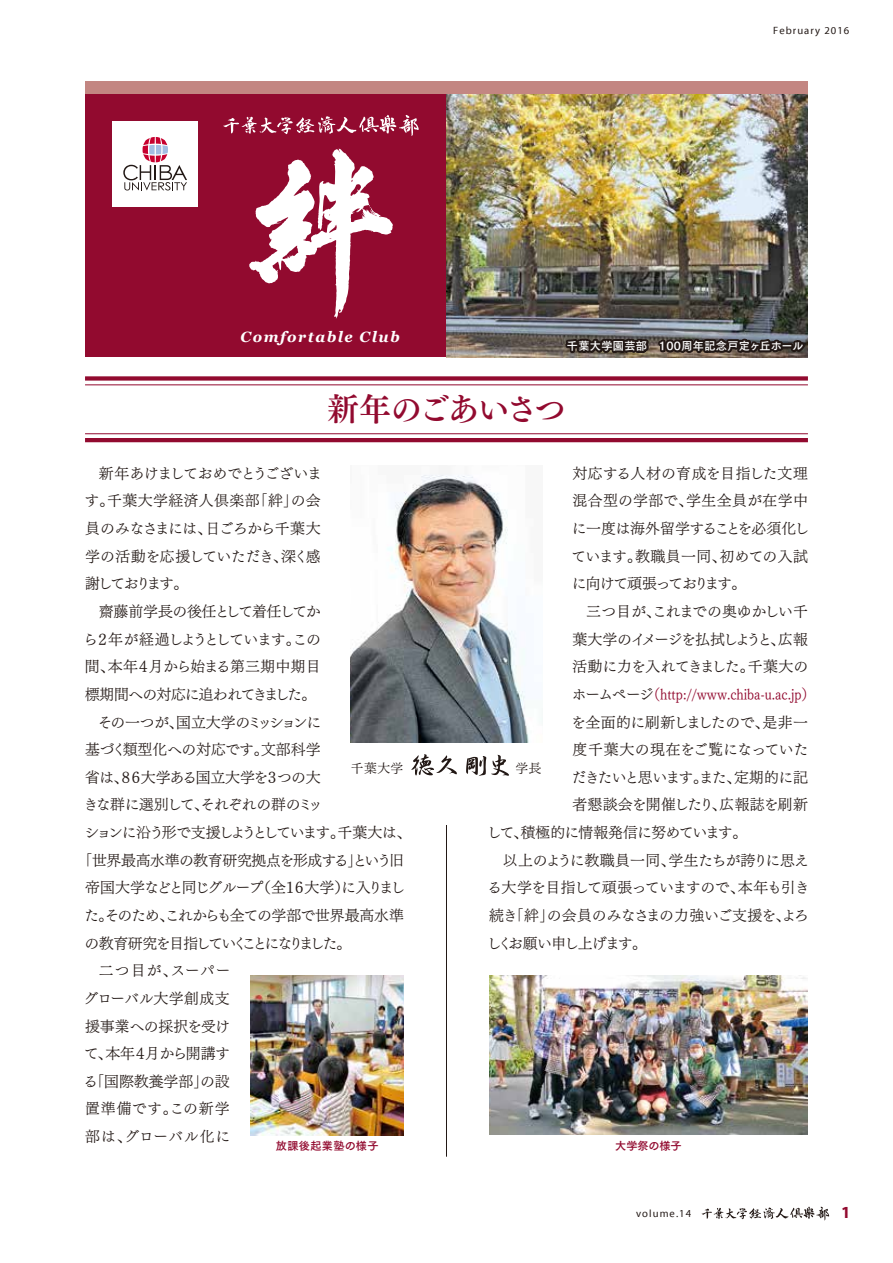
<style>
.page{position:relative;width:893px;height:1263px;background:#fff}
.page>*{position:absolute;margin:0;border:0;box-sizing:border-box;transform-origin:0 0}
.t1{font:31.95px "Tsuku Min Pro B";letter-spacing:-.08em;color:#920a2f}
.t2{font:700 16.95px "Myriad Pro";color:#920a2f}
.t3{font:14.85px/27.6px "Tsuku Min Pro LB";letter-spacing:-.045em;color:#221815;text-align:justify}
.t4{font:14.85px "Tsuku Min Pro LB";letter-spacing:-.02em;color:#221815}
.t5{font:14.85px "Tsuku Min Pro LB";letter-spacing:-.015em;color:#221815}
.t6{font:14.85px "Tsuku Min Pro LB";letter-spacing:-.13em;color:#221815}
.t7{font:14.85px "Tsuku Min Pro LB";letter-spacing:-.005em;color:#221815}
.t8{font:14.85px "Tsuku Min Pro LB";color:#920a2f;scale:.88 1}
.t9{font:14.85px "Tsuku Min Pro LB";letter-spacing:-.105em;color:#221815}
.t10{font:14.85px "Tsuku Min Pro LB";letter-spacing:-.065em;color:#221815}
.t11{font:14.85px "Tsuku Min Pro LB";letter-spacing:-.16em;color:#221815}
.t12{font:14.85px "Tsuku Min Pro LB";letter-spacing:-.085em;color:#221815}
.t13{font:14.85px "Tsuku Min Pro LB";letter-spacing:-.075em;color:#221815}
.t14{font:14.85px "Tsuku Min Pro LB";letter-spacing:-.095em;color:#221815}
.t15{font:14.85px "Tsuku Min Pro LB";letter-spacing:-.025em;color:#221815}
.t16{font:14.85px "Tsuku Min Pro LB";letter-spacing:.005em;color:#221815}
.t17{font:italic 700 14.85px "Georgia";letter-spacing:.1em;color:#fff}
.t18{font:14.85px "Tsuku Min Pro LB";color:#221815}
.t19{font:14.85px "Tsuku Min Pro LB";letter-spacing:.045em;color:#221815}
.t20{font:14.85px "Tsuku Min Pro LB";letter-spacing:.035em;color:#221815}
.t21{font:14.85px "Tsuku Min Pro LB";letter-spacing:.04em;color:#221815}
.t22{font:12.75px "Tsuku Min Pro R";letter-spacing:.04em;color:#221815}
.t23{font:11.1px "Tsuku Go Pro B";letter-spacing:.03em;color:#fff}
.t24{font:11.1px "Tsuku Go Pro B";letter-spacing:.03em;color:#920a2f}
.t25{font:11.1px "Tsuku Go Pro B";letter-spacing:.01em;color:#920a2f}
.t26{font:10.65px "Myriad";letter-spacing:.1em;color:#221815}
.s1{color:#221815}
</style>
<div class="page">
<svg style="left:702px;top:1206px;width:127px;height:14px"></svg>
<div style="left:85px;top:94px;width:723px;height:263px;background:#920a2f"></div>
<img style="left:446px;top:94px;width:362px;height:263px">
<svg style="left:249px;top:149px;width:144px;height:170px"></svg>
<svg style="left:223px;top:115px;width:196px;height:21px"></svg>
<div style="left:113px;top:121px;width:85px;height:85px;background:#fff"></div>
<svg style="left:123px;top:137px;width:64px;height:53px"></svg>
<div style="left:85px;top:81px;width:723px;height:13px;background:#c38682"></div>
<img style="left:563px;top:303px;width:244px;height:55px">
<img style="left:489px;top:976px;width:319px;height:159px">
<img style="left:251px;top:976px;width:153px;height:159px">
<hr style="left:446px;top:825px;width:1px;height:332px;background:#221815">
<hr style="left:85px;top:433px;width:723px;height:1px;background:#920a2f">
<hr style="left:85px;top:438px;width:723px;height:4px;background:#920a2f">
<hr style="left:85px;top:385px;width:723px;height:1px;background:#920a2f">
<div style="left:85px;top:376px;width:723px;height:5px;background:#920a2f"></div>
<img style="left:351px;top:473px;width:191px;height:269px">
<svg style="left:466px;top:755px;width:43px;height:21px"></svg>
<svg style="left:411px;top:754px;width:46px;height:22px"></svg>
<p class="t17" style="left:241px;top:326px;width:161px">Comfortable Club</p>
<p class="t26" style="left:773px;top:25px;width:78px">February 2016</p>
<p class="t23" style="left:567px;top:336px;width:238px">千葉大学園芸部　100周年記念戸定ヶ丘ホール</p>
<h1 class="t1" style="left:327px;top:384px;width:240px">新年のごあいさつ</h1>
<p class="t3" style="left:85px;top:457px;width:239px;text-indent:14px">新年あけましておめでとうございます。千葉大学経済人倶楽部「絆」の会員のみなさまには、日ごろから千葉大学の活動を応援していただき、深く感謝しております。</p>
<p class="t15" style="left:99px;top:598px;width:223px">齋藤前学長の後任として着任してか</p>
<p class="t12" style="left:83px;top:626px;width:239px">ら２年が経過しようとしています。この</p>
<p class="t3" style="left:85px;top:651px;width:237px">間、本年４月から始まる第三期中期目</p>
<p class="t3" style="left:85px;top:678px;width:233px">標期間への対応に追われてきました。</p>
<p class="t10" style="left:97px;top:708px;width:225px">その一つが、国立大学のミッションに</p>
<p class="t4" style="left:85px;top:736px;width:237px">基づく類型化への対応です。文部科学</p>
<p class="t13" style="left:85px;top:764px;width:237px">省は、８６大学ある国立大学を３つの大</p>
<p class="t3" style="left:83px;top:789px;width:241px">きな群に選別して、それぞれの群のミッ</p>
<p class="t6" style="left:84px;top:819px;width:329px">ションに沿う形で支援しようとしています。千葉大は、</p>
<p class="t4" style="left:77px;top:847px;width:328px">「世界最高水準の教育研究拠点を形成する」という旧</p>
<p class="t6" style="left:85px;top:874px;width:322px">帝国大学などと同じグループ（全１６大学）に入りまし</p>
<p class="t3" style="left:84px;top:900px;width:321px">た。そのため、これからも全ての学部で世界最高水準</p>
<p class="t11" style="left:85px;top:930px;width:268px">の教育研究を目指していくことになりました。</p>
<p class="t21" style="left:99px;top:957px;width:133px">二つ目が、スーパー</p>
<p class="t7" style="left:84px;top:985px;width:148px">グローバル大学創成支</p>
<p class="t4" style="left:85px;top:1012px;width:146px">援事業への採択を受け</p>
<p class="t10" style="left:84px;top:1040px;width:147px">て、本年４月から開講す</p>
<p class="t18" style="left:83px;top:1068px;width:148px">る「国際教養学部」の設</p>
<p class="t19" style="left:85px;top:1095px;width:146px">置準備です。この新学</p>
<p class="t20" style="left:85px;top:1123px;width:147px">部は、グローバル化に</p>
<p class="t3" style="left:572px;top:457px;width:239px">対応する人材の育成を目指した文理混合型の学部で、学生全員が在学中に一度は海外留学することを必須化しています。教職員一同、初めての入試に向けて頑張っております。</p>
<p class="t5" style="left:586px;top:598px;width:223px">三つ目が、これまでの奥ゆかしい千</p>
<p class="t14" style="left:572px;top:625px;width:237px">葉大学のイメージを払拭しようと、広報</p>
<p class="t4" style="left:572px;top:653px;width:237px">活動に力を入れてきました。千葉大の</p>
<p class="t8" style="left:572px;top:681px;width:277px"><span class="s1">ホームページ</span>（http://www.chiba-u.ac.jp）</p>
<p class="t4" style="left:571px;top:708px;width:238px">を全面的に刷新しましたので、是非一</p>
<p class="t16" style="left:572px;top:736px;width:237px">度千葉大の現在をご覧になっていた</p>
<p class="t9" style="left:572px;top:764px;width:238px">だきたいと思います。また、定期的に記</p>
<p class="t5" style="left:572px;top:791px;width:237px">者懇談会を開催したり、広報誌を刷新</p>
<p class="t3" style="left:487px;top:817px;width:262px">して、積極的に情報発信に努めています。</p>
<p class="t5" style="left:503px;top:847px;width:308px">以上のように教職員一同、学生たちが誇りに思え</p>
<p class="t3" style="left:487px;top:872px;width:324px">る大学を目指して頑張っていますので、本年も引き</p>
<p class="t7" style="left:489px;top:902px;width:321px">続き「絆」の会員のみなさまの力強いご支援を、よろ</p>
<p class="t9" style="left:487px;top:930px;width:162px">しくお願い申し上げます。</p>
<p class="t22" style="left:351px;top:757px;width:54px">千葉大学</p>
<p class="t22" style="left:516px;top:757px;width:28px">学長</p>
<p class="t24" style="left:276px;top:1136px;width:104px">放課後起業塾の様子</p>
<p class="t25" style="left:615px;top:1136px;width:68px">大学祭の様子</p>
<p class="t26" style="left:636px;top:1208px;width:57px">volume.14</p>
<p class="t2" style="left:841px;top:1201px;width:11px">1</p>
</div>
